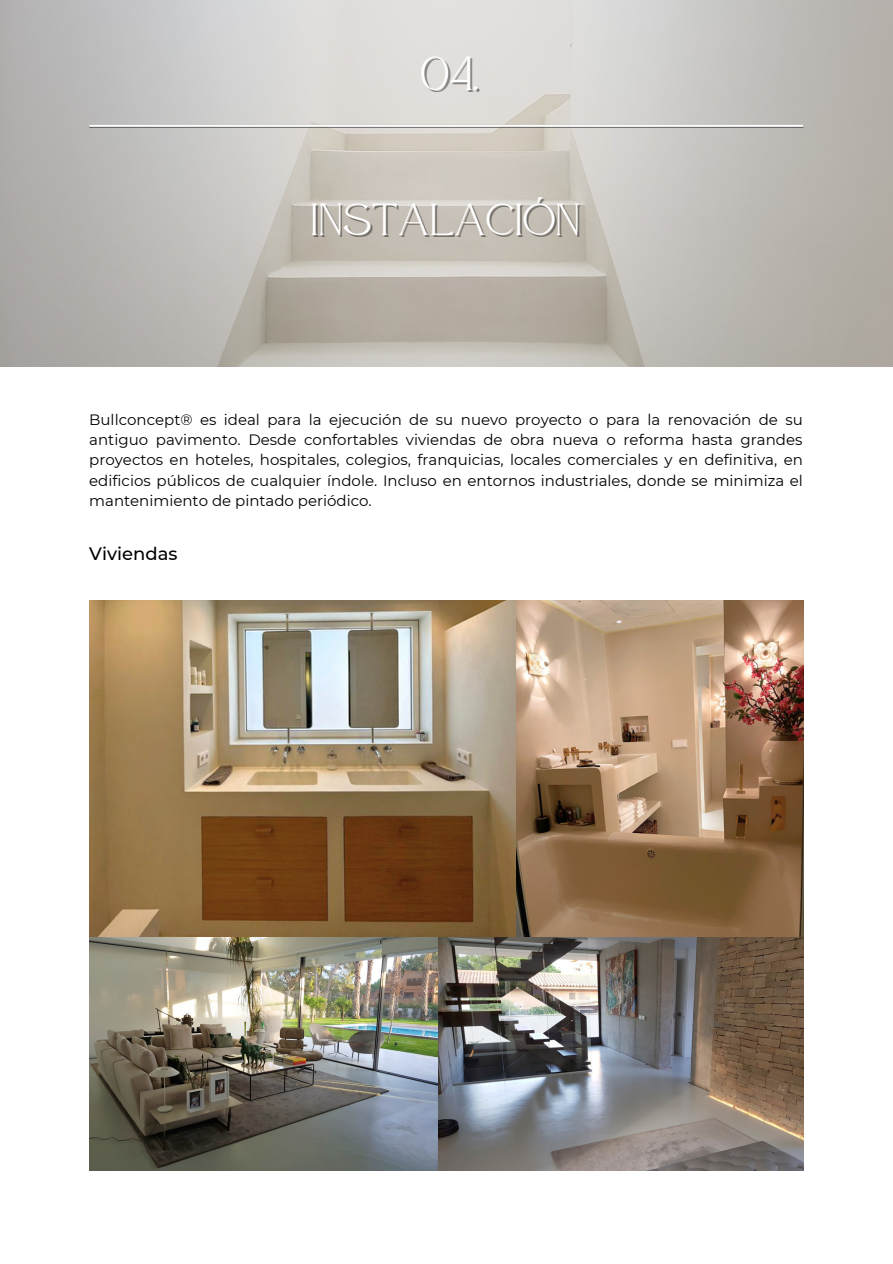
<style>
.page{position:relative;width:893px;height:1264px;background:#fff}
.page>*{position:absolute;margin:0;border:0;box-sizing:border-box;transform-origin:0 0}
.t1{font:48px "Atteron";color:rgb(0 0 0/.4)}
.t2{font:45px "Atteron";color:rgb(0 0 0/.4)}
.t3{font:500 18px "Montserrat";color:#000}
.t4{font:15px/20.2px "Montserrat";color:#000;text-align:justify}
.s1{color:#fff}
</style>
<div class="page">
<hr style="left:89px;top:125px;width:714px;height:3px;background:#000">
<img style="left:89px;top:600px;width:427px;height:337px">
<img style="left:516px;top:600px;width:287px;height:337px">
<img style="left:89px;top:937px;width:349px;height:232px">
<img style="left:438px;top:937px;width:365px;height:232px">
<hr style="left:89px;top:125px;width:714px;height:2px;background:#fff">
<p class="t1" style="left:422px;top:47px;width:57px">04<span class="s1">.</span></p>
<p class="t2" style="left:312px;top:195px;width:271px">INSTALACIÓN</p>
<p class="t4" style="left:89px;top:409px;width:715px">Bullconcept® es ideal para la ejecución de su nuevo proyecto o para la renovación de su antiguo pavimento. Desde confortables viviendas de obra nueva o reforma hasta grandes proyectos en hoteles, hospitales, colegios, franquicias, locales comerciales y en definitiva, en edificios públicos de cualquier índole. Incluso en entornos industriales, donde se minimiza el mantenimiento de pintado periódico.</p>
<p class="t3" style="left:89px;top:542px;width:90px">Viviendas</p>
</div>
